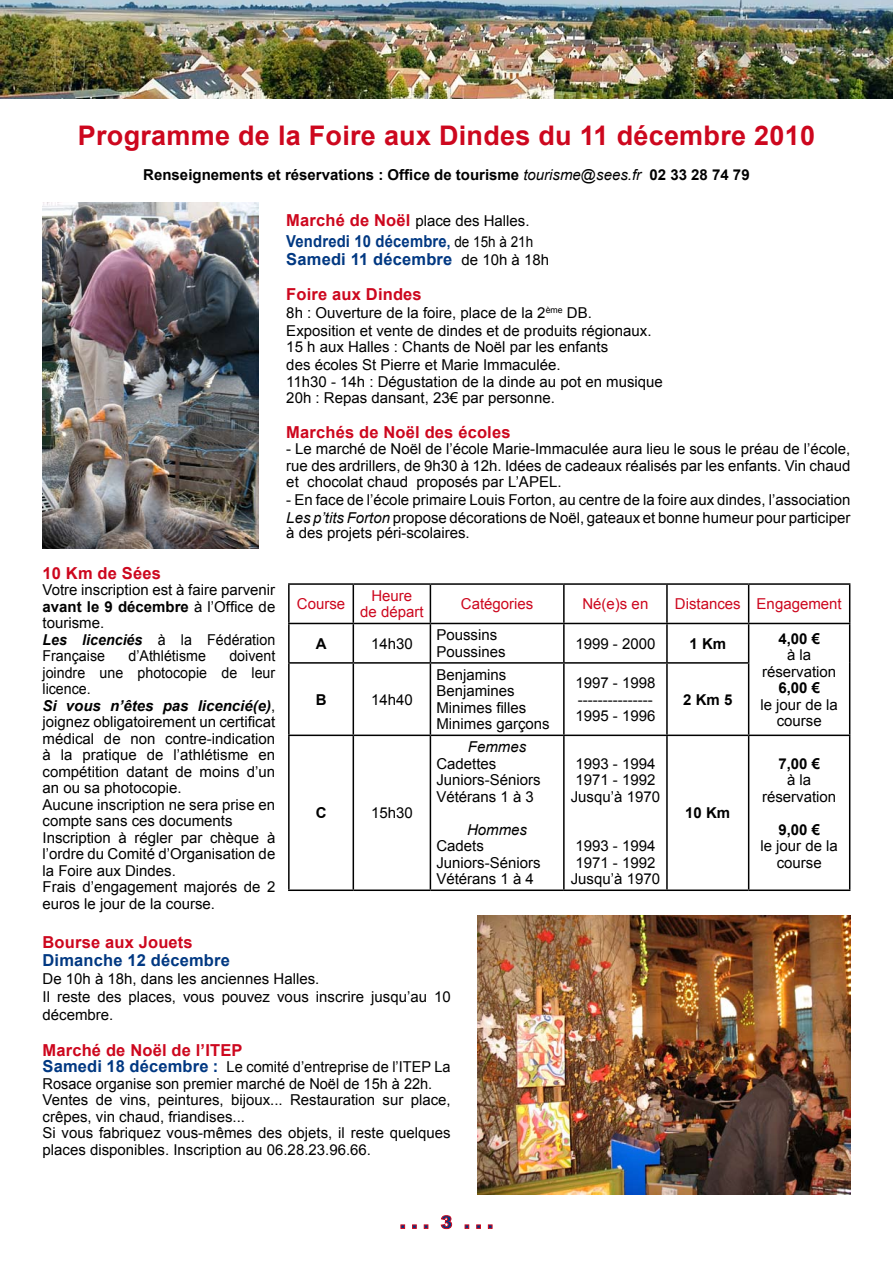
<style>
.page{position:relative;width:893px;height:1263px;background:#fff}
.page>*{position:absolute;margin:0;border:0;box-sizing:border-box;transform-origin:0 0}
.t1{font:700 27px "Arial";letter-spacing:.01em;color:#cd071e}
.t2{font:700 16.5px "Arial";letter-spacing:.01em;color:#cd071e}
.t3{font:700 16.5px/18px "Arial";letter-spacing:.01em;color:#003882;scale:.9 1}
.t4{font:700 16.5px "Arial";letter-spacing:.01em;color:#003882}
.t5{font:15px/16.5px "Arial";color:#000}
.t6{font:15px/16.5px "Arial";color:#000;scale:.95 1}
.t7{font:700 15px "Arial";color:#000}
.t8{font:15px/16.5px "Arial";color:#cd071e;text-align:center}
.t9{font:italic 15px "Arial";color:#000}
.s1{font-weight:400;font-style:italic}
.s2{font-weight:700}
.s3{font-weight:700;font-style:italic}
.s4{font-weight:700;font-size:16.5px;color:#cd071e}
.s5{font-size:15px}
.s6{font-weight:400;font-size:15px;color:#000}
.s7{font-style:italic}
.s8{font-weight:700;font-size:16.5px;color:#003882}
</style>
<div class="page">
<svg style="left:400px;top:1215px;width:93px;height:14px"></svg>
<img style="left:0;top:0;width:893px;height:98px">
<hr style="left:288px;top:624px;width:2px;height:38px;background:#000">
<hr style="left:353px;top:624px;width:1px;height:38px;background:#000">
<hr style="left:430px;top:624px;width:1px;height:38px;background:#000">
<hr style="left:563px;top:624px;width:2px;height:38px;background:#000">
<hr style="left:666px;top:624px;width:2px;height:38px;background:#000">
<hr style="left:288px;top:662px;width:65px;height:2px;background:#000">
<hr style="left:288px;top:664px;width:2px;height:70px;background:#000">
<hr style="left:353px;top:662px;width:77px;height:2px;background:#000">
<hr style="left:353px;top:664px;width:1px;height:70px;background:#000">
<hr style="left:430px;top:662px;width:134px;height:2px;background:#000">
<hr style="left:430px;top:664px;width:1px;height:70px;background:#000">
<hr style="left:564px;top:662px;width:103px;height:2px;background:#000">
<hr style="left:563px;top:664px;width:2px;height:70px;background:#000">
<hr style="left:667px;top:662px;width:82px;height:2px;background:#000">
<hr style="left:666px;top:664px;width:2px;height:70px;background:#000">
<hr style="left:748px;top:664px;width:1px;height:70px;background:#000">
<hr style="left:288px;top:734px;width:65px;height:2px;background:#000">
<hr style="left:288px;top:736px;width:2px;height:153px;background:#000">
<hr style="left:353px;top:734px;width:77px;height:2px;background:#000">
<hr style="left:353px;top:736px;width:1px;height:153px;background:#000">
<hr style="left:430px;top:734px;width:134px;height:2px;background:#000">
<hr style="left:430px;top:736px;width:1px;height:153px;background:#000">
<hr style="left:564px;top:734px;width:103px;height:2px;background:#000">
<hr style="left:563px;top:736px;width:2px;height:153px;background:#000">
<hr style="left:667px;top:734px;width:82px;height:2px;background:#000">
<hr style="left:666px;top:736px;width:2px;height:153px;background:#000">
<hr style="left:749px;top:734px;width:101px;height:2px;background:#000">
<hr style="left:748px;top:736px;width:1px;height:153px;background:#000">
<hr style="left:849px;top:736px;width:1px;height:153px;background:#000">
<hr style="left:288px;top:889px;width:65px;height:2px;background:#000">
<hr style="left:353px;top:889px;width:77px;height:2px;background:#000">
<hr style="left:430px;top:889px;width:134px;height:2px;background:#000">
<hr style="left:564px;top:889px;width:103px;height:2px;background:#000">
<hr style="left:667px;top:889px;width:82px;height:2px;background:#000">
<hr style="left:749px;top:889px;width:101px;height:2px;background:#000">
<hr style="left:288px;top:583px;width:65px;height:2px;background:#000">
<hr style="left:288px;top:585px;width:2px;height:38px;background:#000">
<hr style="left:353px;top:583px;width:77px;height:2px;background:#000">
<hr style="left:353px;top:585px;width:1px;height:38px;background:#000">
<hr style="left:430px;top:583px;width:134px;height:2px;background:#000">
<hr style="left:430px;top:585px;width:1px;height:38px;background:#000">
<hr style="left:564px;top:583px;width:103px;height:2px;background:#000">
<hr style="left:563px;top:585px;width:2px;height:38px;background:#000">
<hr style="left:667px;top:583px;width:82px;height:2px;background:#000">
<hr style="left:666px;top:585px;width:2px;height:38px;background:#000">
<hr style="left:749px;top:583px;width:101px;height:2px;background:#000">
<hr style="left:748px;top:585px;width:1px;height:38px;background:#000">
<hr style="left:849px;top:585px;width:1px;height:38px;background:#000">
<hr style="left:288px;top:623px;width:65px;height:1px;background:#000">
<hr style="left:353px;top:623px;width:77px;height:1px;background:#000">
<hr style="left:430px;top:623px;width:134px;height:1px;background:#000">
<hr style="left:564px;top:623px;width:103px;height:1px;background:#000">
<hr style="left:667px;top:623px;width:82px;height:1px;background:#000">
<hr style="left:749px;top:623px;width:101px;height:1px;background:#000">
<hr style="left:748px;top:624px;width:1px;height:38px;background:#000">
<hr style="left:849px;top:624px;width:1px;height:39px;background:#000">
<hr style="left:849px;top:663px;width:1px;height:71px;background:#000">
<img style="left:43px;top:202px;width:215px;height:346px">
<img style="left:477px;top:915px;width:373px;height:280px">
<h1 class="t1" style="left:78px;top:118px;width:739px">Programme de la Foire aux Dindes du 11 décembre 2010</h1>
<p class="t7" style="left:143px;top:164px;width:608px">Renseignements et réservations : Office de tourisme <span class="s1">tourisme@sees.fr</span> 02 33 28 74 79</p>
<p class="t2" style="left:43px;top:562px;width:120px">10 Km de Sées</p>
<p class="t5" style="left:43px;top:582px;width:234px">Votre inscription est à faire parvenir <span class="s2">avant le 9 décembre</span> à l’Office de tourisme.<br><span class="s3">Les licenciés</span> à la Fédération<br>Française</p>
<p class="t6" style="left:128px;top:648px;width:83px">d’Athlétisme</p>
<p class="t6" style="left:43px;top:648px;width:247px;text-indent:187px">doivent joindre une photocopie de leur licence.<br><span class="s3">Si vous n’êtes pas licencié(e)</span>, joignez obligatoirement un certificat médical de non contre-indication à la pratique de l’athlétisme en compétition datant de moins d’un an ou sa photocopie.<br>Aucune inscription ne sera prise en compte sans ces documents<br>Inscription à régler par chèque à l’ordre du Comité d’Organisation de la Foire aux Dindes.<br>Frais d’engagement majorés de 2 euros le jour de la course.</p>
<p class="t5" style="left:286px;top:213px;width:245px"><span class="s4">Marché de Noël</span> place des Halles.</p>
<p class="t3" style="left:286px;top:233px;width:293px">Vendredi 10 décembre<span class="s5">,</span> <span class="s6">de 15h à 21h<br></span>Samedi 11 décembre <span class="s6">de 10h à 18h</span></p>
<p class="t2" style="left:286px;top:283px;width:137px">Foire aux Dindes</p>
<p class="t5" style="left:286px;top:303px;width:367px;line-height:18px">8h : Ouverture de la foire, place de la 2<sup>ème</sup> DB.<br>Exposition et vente de dindes et de produits régionaux.</p>
<p class="t5" style="left:286px;top:338px;width:323px;line-height:18px">15 h aux Halles : Chants de Noël par les enfants des écoles St Pierre et Marie Immaculée.</p>
<p class="t5" style="left:286px;top:373px;width:378px">11h30 - 14h : Dégustation de la dinde au pot en musique<br>20h : Repas dansant, 23€ par personne.</p>
<p class="t2" style="left:286px;top:421px;width:226px">Marchés de Noël des écoles</p>
<p class="t5" style="left:286px;top:441px;width:566px;text-align:justify">- Le marché de Noël de l’école Marie-Immaculée aura lieu le sous le préau de l’école, rue des ardrillers, de 9h30 à 12h. Idées de cadeaux réalisés par les enfants. Vin chaud et chocolat chaud proposés par L’APEL.</p>
<p class="t5" style="left:286px;top:491px;width:566px;line-height:18px">- En face de l’école primaire Louis Forton, au centre de la foire aux dindes, l’association<br><span class="s7">Les p’tits Forton</span> propose décorations de Noël, gateaux et bonne humeur pour participer</p>
<p class="t5" style="left:286px;top:525px;width:185px">à des projets péri-scolaires.</p>
<p class="t8" style="left:297px;top:596px;width:50px">Course</p>
<p class="t8" style="left:360px;top:588px;width:65px">Heure<br>de départ</p>
<p class="t8" style="left:461px;top:596px;width:74px">Catégories</p>
<p class="t8" style="left:582px;top:596px;width:67px">Né(e)s en</p>
<p class="t8" style="left:675px;top:596px;width:168px">Distances Engagement</p>
<p class="t7" style="left:316px;top:633px;width:12px">A</p>
<p class="t5" style="left:371px;top:635px;width:43px">14h30</p>
<p class="t5" style="left:436px;top:627px;width:71px">Poussins<br>Poussines</p>
<p class="t5" style="left:575px;top:635px;width:82px">1999 - 2000</p>
<p class="t7" style="left:689px;top:633px;width:38px">1 Km</p>
<p class="t7" style="left:778px;top:628px;width:43px">4,00 €</p>
<p class="t5" style="left:762px;top:647px;width:76px;text-align:center">à la réservation</p>
<p class="t7" style="left:778px;top:678px;width:43px">6,00 €</p>
<p class="t5" style="left:760px;top:696px;width:79px;text-align:center">le jour de la course</p>
<p class="t5" style="left:436px;top:666px;width:115px">Benjamins<br>Benjamines<br>Minimes filles<br>Minimes garçons</p>
<p class="t5" style="left:575px;top:675px;width:82px">1997 - 1998 ---------------<br>1995 - 1996</p>
<p class="t7" style="left:316px;top:689px;width:12px">B</p>
<p class="t5" style="left:371px;top:691px;width:43px">14h40</p>
<p class="t7" style="left:683px;top:689px;width:51px">2 Km 5</p>
<p class="t7" style="left:316px;top:803px;width:12px">C</p>
<p class="t5" style="left:371px;top:805px;width:43px">15h30</p>
<p class="t9" style="left:468px;top:737px;width:60px">Femmes</p>
<p class="t5" style="left:436px;top:755px;width:106px">Cadettes<br>Juniors-Séniors<br>Vétérans 1 à 3</p>
<p class="t9" style="left:467px;top:820px;width:61px">Hommes</p>
<p class="t5" style="left:436px;top:838px;width:106px">Cadets<br>Juniors-Séniors<br>Vétérans 1 à 4</p>
<p class="t5" style="left:571px;top:755px;width:91px;text-align:center">1993 - 1994<br>1971 - 1992<br>Jusqu’à 1970</p>
<p class="t5" style="left:571px;top:838px;width:91px;text-align:center">1993 - 1994<br>1971 - 1992<br>Jusqu’à 1970</p>
<p class="t7" style="left:685px;top:803px;width:47px">10 Km</p>
<p class="t7" style="left:778px;top:754px;width:43px">7,00 €</p>
<p class="t5" style="left:762px;top:772px;width:76px;text-align:center">à la réservation</p>
<p class="t7" style="left:778px;top:820px;width:43px">9,00 €</p>
<p class="t5" style="left:760px;top:838px;width:79px;text-align:center">le jour de la course</p>
<p class="t2" style="left:43px;top:931px;width:152px">Bourse aux Jouets</p>
<p class="t4" style="left:43px;top:949px;width:189px">Dimanche 12 décembre</p>
<p class="t5" style="left:43px;top:969px;width:410px;line-height:18px">De 10h à 18h, dans les anciennes Halles.<br>Il reste des places, vous pouvez vous inscrire jusqu’au 10 décembre.</p>
<p class="t2" style="left:43px;top:1039px;width:202px">Marché de Noël de l’ITEP</p>
<p class="t5" style="left:43px;top:1059px;width:410px"><span class="s8">Samedi 18 décembre :</span> Le comité d’entreprise de l’ITEP La Rosace organise son premier marché de Noël de 15h à 22h.<br>Ventes de vins, peintures, bijoux... Restauration sur place, crêpes, vin chaud, friandises...<br>Si vous fabriquez vous-mêmes des objets, il reste quelques places disponibles. Inscription au 06.28.23.96.66.</p>
</div>
